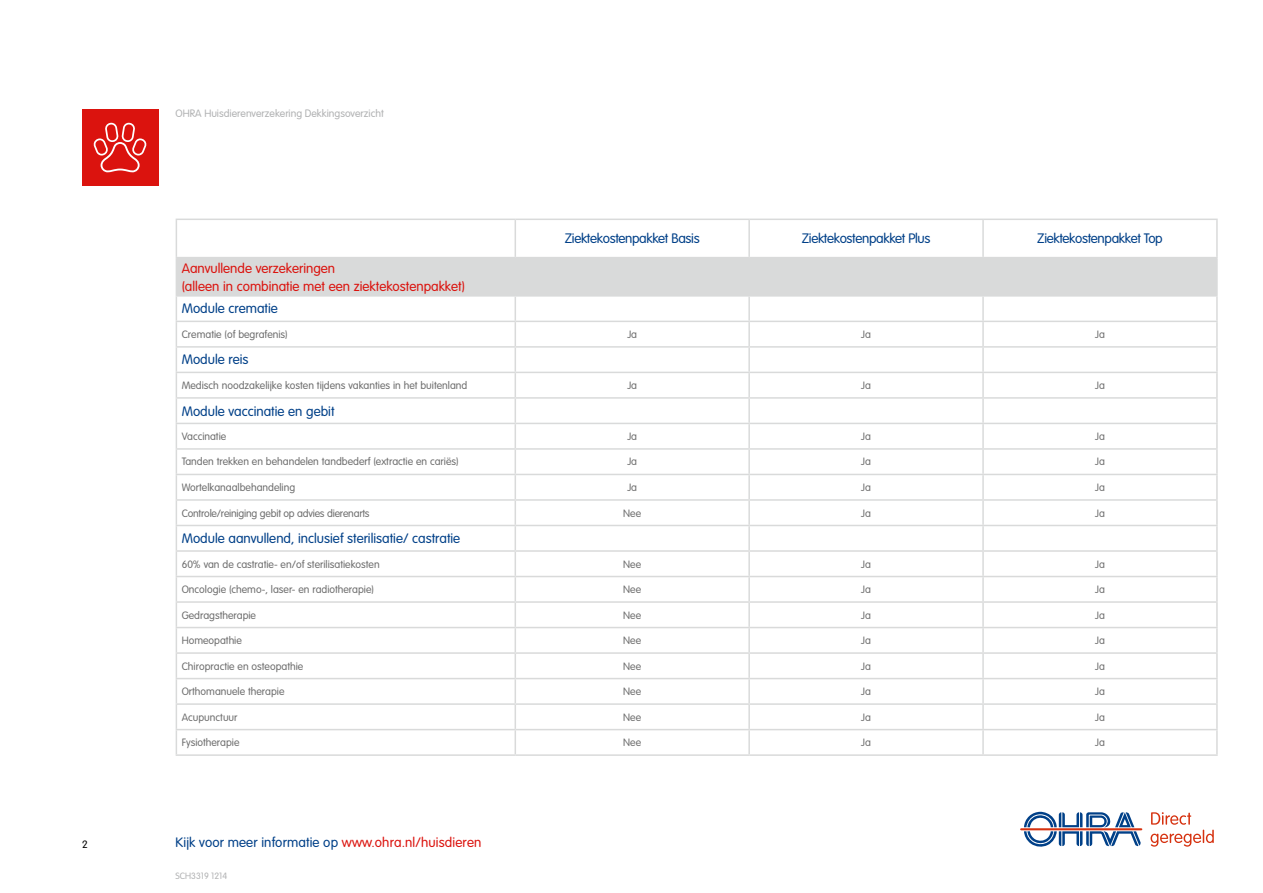
<style>
.page{position:relative;width:1263px;height:893px;background:#fff}
.page>*{position:absolute;margin:0;border:0;box-sizing:border-box;transform-origin:0 0}
.t1{font:300 13.5px "VAG Rounded Std";color:#004088}
.t2{font:300 13.5px/18px "VAG Rounded Std";color:#db130e}
.t3{font:300 13.5px "VAG Rounded Std";letter-spacing:-.025em;color:#004088}
.t4{font:300 10.5px "VAG Rounded Std";color:#6e6e6e}
.t5{font:300 10.5px "VAG Rounded";color:#b1b2b3}
.t6{font:300 10.5px "VAG Rounded Std";letter-spacing:-.02em;color:#6e6e6e}
.t7{font:300 10.5px "VAG Rounded";color:#000}
.t8{font:300 9px "VAG Rounded Std";color:#b1b2b3}
.s1{color:#db130e}
</style>
<div class="page">
<svg style="left:1150px;top:812px;width:64px;height:35px"></svg>
<hr style="left:1020px;top:828px;width:122px;height:2px;background:#d63210">
<svg style="left:1024px;top:812px;width:117px;height:35px"></svg>
<div style="left:82px;top:109px;width:77px;height:77px;background:#db130e"></div>
<svg style="left:94px;top:123px;width:53px;height:49px"></svg>
<hr style="left:1216px;top:258px;width:2px;height:37px;background:#d9dada">
<hr style="left:983px;top:295px;width:235px;height:2px;background:#d9dada">
<hr style="left:1216px;top:297px;width:2px;height:24px;background:#d9dada">
<hr style="left:983px;top:321px;width:235px;height:1px;background:#d9dada">
<hr style="left:1216px;top:322px;width:2px;height:24px;background:#d9dada">
<hr style="left:983px;top:346px;width:235px;height:2px;background:#d9dada">
<hr style="left:1216px;top:348px;width:2px;height:24px;background:#d9dada">
<hr style="left:983px;top:372px;width:235px;height:1px;background:#d9dada">
<hr style="left:1216px;top:373px;width:2px;height:24px;background:#d9dada">
<hr style="left:983px;top:397px;width:235px;height:2px;background:#d9dada">
<hr style="left:1216px;top:399px;width:2px;height:24px;background:#d9dada">
<hr style="left:983px;top:423px;width:235px;height:1px;background:#d9dada">
<hr style="left:1216px;top:424px;width:2px;height:24px;background:#d9dada">
<hr style="left:983px;top:448px;width:235px;height:2px;background:#d9dada">
<hr style="left:1216px;top:450px;width:2px;height:24px;background:#d9dada">
<hr style="left:983px;top:474px;width:235px;height:1px;background:#d9dada">
<hr style="left:1216px;top:475px;width:2px;height:24px;background:#d9dada">
<hr style="left:983px;top:499px;width:235px;height:2px;background:#d9dada">
<hr style="left:1216px;top:501px;width:2px;height:24px;background:#d9dada">
<hr style="left:983px;top:525px;width:235px;height:1px;background:#d9dada">
<hr style="left:1216px;top:526px;width:2px;height:24px;background:#d9dada">
<hr style="left:983px;top:550px;width:235px;height:2px;background:#d9dada">
<hr style="left:1216px;top:552px;width:2px;height:24px;background:#d9dada">
<hr style="left:983px;top:576px;width:235px;height:1px;background:#d9dada">
<hr style="left:1216px;top:577px;width:2px;height:24px;background:#d9dada">
<hr style="left:983px;top:601px;width:235px;height:2px;background:#d9dada">
<hr style="left:1216px;top:603px;width:2px;height:24px;background:#d9dada">
<hr style="left:983px;top:627px;width:235px;height:1px;background:#d9dada">
<hr style="left:1216px;top:628px;width:2px;height:24px;background:#d9dada">
<hr style="left:983px;top:652px;width:235px;height:2px;background:#d9dada">
<hr style="left:1216px;top:654px;width:2px;height:24px;background:#d9dada">
<hr style="left:983px;top:678px;width:235px;height:1px;background:#d9dada">
<hr style="left:1216px;top:679px;width:2px;height:24px;background:#d9dada">
<hr style="left:983px;top:703px;width:235px;height:2px;background:#d9dada">
<hr style="left:1216px;top:705px;width:2px;height:24px;background:#d9dada">
<svg style="left:176px;top:258px;width:1041px;height:496px"></svg>
<hr style="left:515px;top:729px;width:234px;height:1px;background:#d9dada">
<hr style="left:514px;top:730px;width:2px;height:24px;background:#d9dada">
<hr style="left:749px;top:729px;width:234px;height:1px;background:#d9dada">
<hr style="left:748px;top:730px;width:2px;height:24px;background:#d9dada">
<hr style="left:983px;top:729px;width:235px;height:1px;background:#d9dada">
<hr style="left:982px;top:730px;width:2px;height:24px;background:#d9dada">
<hr style="left:1216px;top:730px;width:2px;height:24px;background:#d9dada">
<hr style="left:176px;top:219px;width:339px;height:1px;background:#d9dada">
<hr style="left:176px;top:220px;width:1px;height:37px;background:#d9dada">
<hr style="left:515px;top:219px;width:234px;height:1px;background:#d9dada">
<hr style="left:514px;top:220px;width:2px;height:37px;background:#d9dada">
<hr style="left:749px;top:219px;width:234px;height:1px;background:#d9dada">
<hr style="left:748px;top:220px;width:2px;height:37px;background:#d9dada">
<hr style="left:983px;top:219px;width:235px;height:1px;background:#d9dada">
<hr style="left:982px;top:220px;width:2px;height:37px;background:#d9dada">
<hr style="left:1216px;top:220px;width:2px;height:37px;background:#d9dada">
<hr style="left:176px;top:257px;width:339px;height:1px;background:#d9dada">
<hr style="left:515px;top:257px;width:234px;height:1px;background:#d9dada">
<hr style="left:749px;top:257px;width:234px;height:1px;background:#d9dada">
<hr style="left:983px;top:257px;width:235px;height:1px;background:#d9dada">
<hr style="left:176px;top:754px;width:339px;height:2px;background:#d9dada">
<hr style="left:515px;top:754px;width:234px;height:2px;background:#d9dada">
<hr style="left:749px;top:754px;width:234px;height:2px;background:#d9dada">
<hr style="left:983px;top:754px;width:235px;height:2px;background:#d9dada">
<p class="t7" style="left:82px;top:839px;width:7px">2</p>
<p class="t5" style="left:176px;top:108px;width:210px">OHRA Huisdierenverzekering Dekkingsoverzicht</p>
<p class="t3" style="left:565px;top:231px;width:136px">Ziektekostenpakket Basis</p>
<p class="t3" style="left:802px;top:231px;width:130px">Ziektekostenpakket Plus</p>
<p class="t3" style="left:1037px;top:231px;width:127px">Ziektekostenpakket Top</p>
<p class="t2" style="left:182px;top:259px;width:285px">Aanvullende verzekeringen<br>(alleen in combinatie met een ziektekostenpakket)</p>
<p class="t1" style="left:182px;top:301px;width:98px">Module crematie</p>
<p class="t4" style="left:182px;top:328px;width:108px">Crematie (of begrafenis)</p>
<p class="t4" style="left:627px;top:328px;width:11px">Ja</p>
<p class="t4" style="left:861px;top:328px;width:11px">Ja</p>
<p class="t4" style="left:1095px;top:328px;width:11px">Ja</p>
<p class="t1" style="left:182px;top:352px;width:68px">Module reis</p>
<p class="t4" style="left:182px;top:379px;width:287px">Medisch noodzakelijke kosten tijdens vakanties in het buitenland</p>
<p class="t4" style="left:627px;top:379px;width:11px">Ja</p>
<p class="t4" style="left:861px;top:379px;width:11px">Ja</p>
<p class="t4" style="left:1095px;top:379px;width:11px">Ja</p>
<p class="t1" style="left:182px;top:403px;width:154px">Module vaccinatie en gebit</p>
<p class="t4" style="left:182px;top:430px;width:46px">Vaccinatie</p>
<p class="t4" style="left:627px;top:430px;width:11px">Ja</p>
<p class="t4" style="left:861px;top:430px;width:11px">Ja</p>
<p class="t4" style="left:1095px;top:430px;width:11px">Ja</p>
<p class="t4" style="left:182px;top:456px;width:278px">Tanden trekken en behandelen tandbederf (extractie en cariës)</p>
<p class="t4" style="left:627px;top:456px;width:11px">Ja</p>
<p class="t4" style="left:861px;top:456px;width:11px">Ja</p>
<p class="t4" style="left:1095px;top:456px;width:11px">Ja</p>
<p class="t4" style="left:182px;top:481px;width:115px">Wortelkanaalbehandeling</p>
<p class="t4" style="left:627px;top:481px;width:11px">Ja</p>
<p class="t4" style="left:861px;top:481px;width:11px">Ja</p>
<p class="t4" style="left:1095px;top:481px;width:11px">Ja</p>
<p class="t6" style="left:182px;top:507px;width:189px">Controle/reiniging gebit op advies dierenarts</p>
<p class="t4" style="left:623px;top:507px;width:19px">Nee</p>
<p class="t4" style="left:861px;top:507px;width:11px">Ja</p>
<p class="t4" style="left:1095px;top:507px;width:11px">Ja</p>
<p class="t1" style="left:182px;top:531px;width:280px">Module aanvullend, inclusief sterilisatie/ castratie</p>
<p class="t4" style="left:182px;top:558px;width:199px">60% van de castratie- en/of sterilisatiekosten</p>
<p class="t4" style="left:623px;top:558px;width:19px">Nee</p>
<p class="t4" style="left:861px;top:558px;width:11px">Ja</p>
<p class="t4" style="left:1095px;top:558px;width:11px">Ja</p>
<p class="t4" style="left:182px;top:583px;width:194px">Oncologie (chemo-, laser- en radiotherapie)</p>
<p class="t4" style="left:623px;top:583px;width:19px">Nee</p>
<p class="t4" style="left:861px;top:583px;width:11px">Ja</p>
<p class="t4" style="left:1095px;top:583px;width:11px">Ja</p>
<p class="t4" style="left:182px;top:609px;width:76px">Gedragstherapie</p>
<p class="t4" style="left:623px;top:609px;width:19px">Nee</p>
<p class="t4" style="left:861px;top:609px;width:11px">Ja</p>
<p class="t4" style="left:1095px;top:609px;width:11px">Ja</p>
<p class="t4" style="left:182px;top:634px;width:62px">Homeopathie</p>
<p class="t4" style="left:623px;top:634px;width:19px">Nee</p>
<p class="t4" style="left:861px;top:634px;width:11px">Ja</p>
<p class="t4" style="left:1095px;top:634px;width:11px">Ja</p>
<p class="t4" style="left:182px;top:660px;width:123px">Chiropractie en osteopathie</p>
<p class="t4" style="left:623px;top:660px;width:19px">Nee</p>
<p class="t4" style="left:861px;top:660px;width:11px">Ja</p>
<p class="t4" style="left:1095px;top:660px;width:11px">Ja</p>
<p class="t4" style="left:182px;top:685px;width:104px">Orthomanuele therapie</p>
<p class="t4" style="left:623px;top:685px;width:19px">Nee</p>
<p class="t4" style="left:861px;top:685px;width:11px">Ja</p>
<p class="t4" style="left:1095px;top:685px;width:11px">Ja</p>
<p class="t4" style="left:182px;top:711px;width:57px">Acupunctuur</p>
<p class="t4" style="left:623px;top:711px;width:19px">Nee</p>
<p class="t4" style="left:861px;top:711px;width:11px">Ja</p>
<p class="t4" style="left:1095px;top:711px;width:11px">Ja</p>
<p class="t4" style="left:182px;top:736px;width:59px">Fysiotherapie</p>
<p class="t4" style="left:623px;top:736px;width:19px">Nee</p>
<p class="t4" style="left:861px;top:736px;width:11px">Ja</p>
<p class="t4" style="left:1095px;top:736px;width:11px">Ja</p>
<p class="t1" style="left:176px;top:835px;width:307px">Kijk voor meer informatie op <span class="s1">www.ohra.nl/huisdieren</span></p>
<p class="t8" style="left:176px;top:870px;width:53px">SCH3319 1214</p>
</div>
